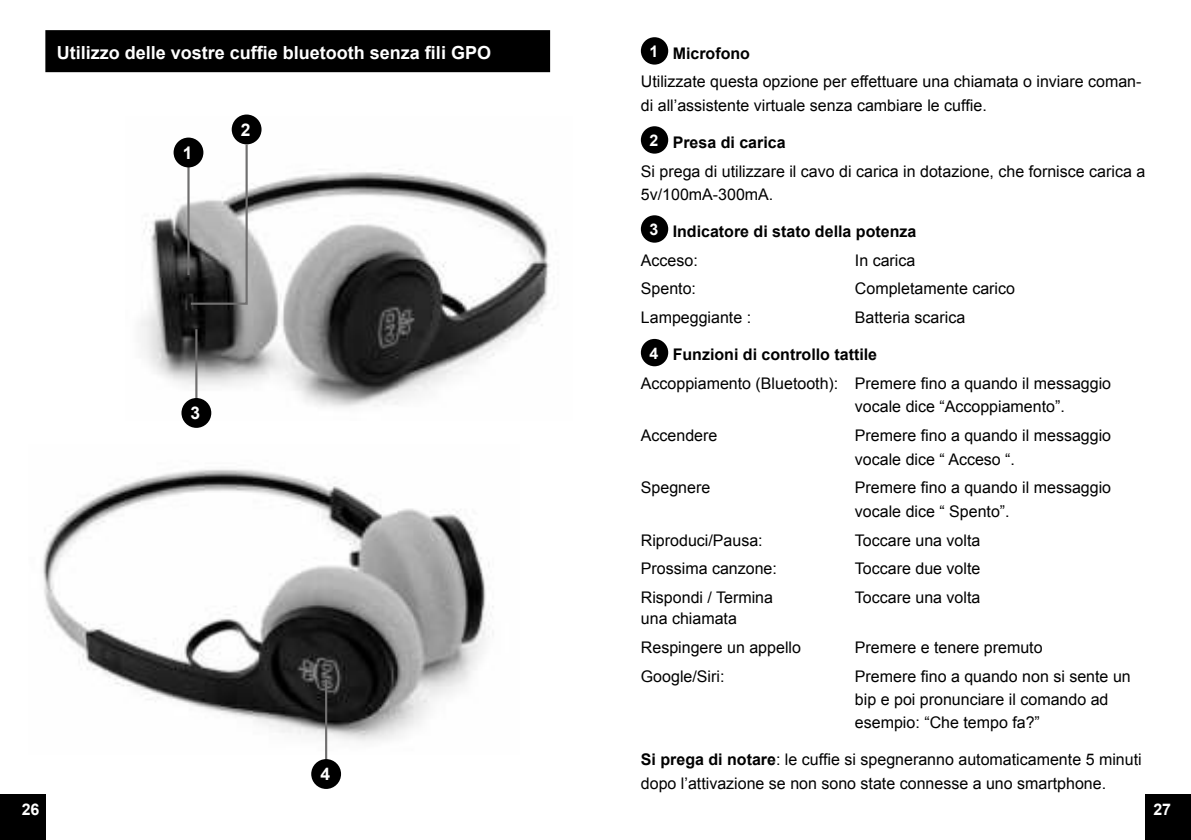
<style>
.page{position:relative;width:1191px;height:840px;background:#fff}
.page>*{position:absolute;margin:0;border:0;box-sizing:border-box;transform-origin:0 0}
.t1{font:700 18px "Arial";color:#fff}
.t2{font:700 17.4px "Arial";color:#fff}
.t3{font:16px/23.2px "Arial";color:#000}
.t4{font:700 16px/28.8px "Arial";color:#000}
.t5{font:700 16px "Arial";color:#fff}
.s1{font-weight:700;color:#fff}
.s2{font-weight:700}
.s3{color:#fff}
.s4{font-weight:400}
</style>
<div class="page">
<div style="left:1145px;top:794px;width:46px;height:45px;background:#000"></div>
<div style="left:0;top:794px;width:45px;height:45px;background:#000"></div>
<div style="left:45px;top:30px;width:505px;height:42px;background:#000"></div>
<div style="left:641px;top:37px;width:27px;height:28px;background:#000;border-radius:50%"></div>
<div style="left:641px;top:126px;width:27px;height:27px;background:#000;border-radius:50%"></div>
<div style="left:641px;top:215px;width:27px;height:27px;background:#000;border-radius:50%"></div>
<div style="left:641px;top:339px;width:27px;height:27px;background:#000;border-radius:50%"></div>
<img style="left:43px;top:469px;width:451px;height:284px">
<img style="left:140px;top:120px;width:410px;height:300px">
<hr style="left:325px;top:679px;width:2px;height:87px;background:#706f6f">
<div style="left:232px;top:114px;width:29px;height:30px;background:#000;border-radius:50%"></div>
<svg style="left:189px;top:142px;width:60px;height:164px"></svg>
<hr style="left:187px;top:149px;width:3px;height:126px;background:#706f6f">
<hr style="left:195px;top:329px;width:2px;height:76px;background:#706f6f">
<div style="left:174px;top:137px;width:29px;height:30px;background:#000;border-radius:50%"></div>
<div style="left:181px;top:398px;width:30px;height:29px;background:#000;border-radius:50%"></div>
<div style="left:311px;top:758px;width:30px;height:30px;background:#000;border-radius:50%"></div>
<p class="t1" style="left:57px;top:40px;width:436px">Utilizzo delle vostre cuffie bluetooth senza fili GPO</p>
<p class="t3" style="left:641px;top:40px;width:502px;line-height:28.8px;text-indent:9px"><span class="s1">1</span> <span class="s2">Microfono<br></span>Utilizzate questa opzione per effettuare una chiamata o inviare coman-</p>
<p class="t3" style="left:641px;top:94px;width:347px">di all’assistente virtuale senza cambiare le cuffie.</p>
<p class="t3" style="left:641px;top:129px;width:506px;line-height:28.8px;text-indent:9px"><span class="s1">2</span> <span class="s2">Presa di carica<br></span>Si prega di utilizzare il cavo di carica in dotazione, che fornisce carica a</p>
<p class="t3" style="left:641px;top:184px;width:134px">5v/100mA-300mA.</p>
<p class="t4" style="left:641px;top:218px;width:277px;text-indent:9px"><span class="s3">3</span> Indicatore di stato della potenza<br><span class="s4">Acceso:</span></p>
<p class="t2" style="left:241px;top:123px;width:11px">2</p>
<p class="t2" style="left:183px;top:146px;width:11px">1</p>
<p class="t3" style="left:855px;top:250px;width:62px">In carica</p>
<p class="t2" style="left:191px;top:406px;width:11px">3</p>
<p class="t2" style="left:320px;top:767px;width:11px">4</p>
<p class="t3" style="left:641px;top:278px;width:57px">Spento:</p>
<p class="t3" style="left:855px;top:278px;width:162px">Completamente carico</p>
<p class="t3" style="left:641px;top:307px;width:112px">Lampeggiante :</p>
<p class="t3" style="left:855px;top:307px;width:112px">Batteria scarica</p>
<p class="t3" style="left:641px;top:340px;width:472px;line-height:28.8px;text-indent:9px"><span class="s1">4</span> <span class="s2">Funzioni di controllo tattile<br></span>Accoppiamento (Bluetooth): Premere fino a quando il messaggio</p>
<p class="t3" style="left:855px;top:396px;width:211px">vocale dice “Accoppiamento”.</p>
<p class="t3" style="left:641px;top:424px;width:78px">Accendere</p>
<p class="t3" style="left:855px;top:424px;width:258px">Premere fino a quando il messaggio vocale dice “ Acceso “.</p>
<p class="t3" style="left:641px;top:476px;width:71px">Spegnere</p>
<p class="t3" style="left:855px;top:476px;width:258px">Premere fino a quando il messaggio vocale dice “ Spento”.</p>
<p class="t3" style="left:641px;top:529px;width:123px">Riproduci/Pausa:</p>
<p class="t3" style="left:855px;top:529px;width:127px">Toccare una volta</p>
<p class="t3" style="left:641px;top:558px;width:138px">Prossima canzone:</p>
<p class="t3" style="left:855px;top:558px;width:127px">Toccare due volte</p>
<p class="t3" style="left:641px;top:587px;width:134px">Rispondi / Termina</p>
<p class="t3" style="left:855px;top:587px;width:127px">Toccare una volta</p>
<p class="t3" style="left:641px;top:605px;width:162px;line-height:28.8px">una chiamata<br>Respingere un appello</p>
<p class="t3" style="left:855px;top:637px;width:189px">Premere e tenere premuto</p>
<p class="t3" style="left:641px;top:664px;width:85px">Google/Siri:</p>
<p class="t3" style="left:855px;top:664px;width:277px">Premere fino a quando non si sente un bip e poi pronunciare il comando ad esempio: “Che tempo fa?”</p>
<p class="t3" style="left:641px;top:747px;width:502px"><span class="s2">Si prega di notare</span>: le cuffie si spegneranno automaticamente 5 minuti dopo l’attivazione se non sono state connesse a uno smartphone.</p>
<p class="t5" style="left:22px;top:803px;width:19px">26</p>
<p class="t5" style="left:1153px;top:803px;width:19px">27</p>
</div>
